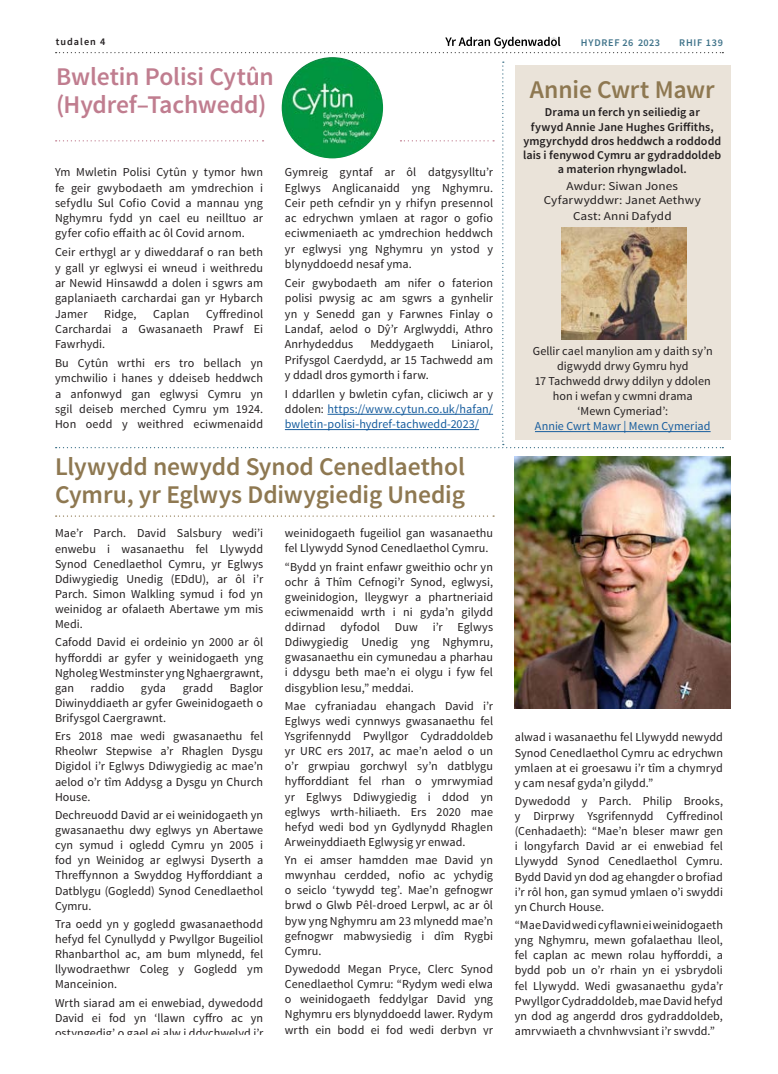
<style>
.page{position:relative;width:778px;height:1074px;background:#fff}
.page>*{position:absolute;margin:0;border:0;box-sizing:border-box;transform-origin:0 0}
.t1{font:600 25.5px/28px "Source Sans Pro";letter-spacing:-.005em;color:#8e7851}
.t2{font:600 25.5px/28px "Source Sans Pro";letter-spacing:-.005em;color:#c07d8f}
.t3{font:12.12px/15px "Source Sans Pro";letter-spacing:.005em;color:#231f20;text-align:justify}
.t4{font:12.12px/15.2px "Source Sans Pro";letter-spacing:.005em;color:#175d9e;text-align:justify}
.t5{font:600 12px/14px "Source Sans Pro";letter-spacing:.01em;color:#231f20;text-align:center}
.t6{font:12px/14px "Source Sans Pro";letter-spacing:.005em;color:#231f20;text-align:center;scale:1.1 1}
.t7{font:600 10.25px "Source Sans Pro";letter-spacing:.075em;color:#3e7289}
.t8{font:600 10.25px "Source Sans Pro";letter-spacing:.1em;color:#231f20}
.s1{color:#231f20}
.s2{color:#175d9e}
</style>
<div class="page">
<svg style="left:56px;top:515px;width:437px;height:1px"></svg>
<img style="left:514px;top:456px;width:216px;height:252px">
<div style="left:514px;top:66px;width:216px;height:374px;background:#eae3d9"></div>
<svg style="left:56px;top:37px;width:666px;height:16px"></svg>
<svg style="left:56px;top:62px;width:666px;height:386px"></svg>
<p class="t8" style="left:56px;top:35px;width:51px">tudalen 4</p>
<p class="t7" style="left:580px;top:38px;width:81px">HYDREF 26 2023</p>
<p class="t7" style="left:678px;top:38px;width:45px">RHIF 139</p>
<p class="t2" style="left:56px;top:64px;width:219px">Bwletin Polisi Cytûn (Hydref–Tachwedd)</p>
<p class="t3" style="left:55px;top:165px;width:209px">Ym Mwletin Polisi Cytûn y tymor hwn fe geir gwybodaeth am ymdrechion i sefydlu Sul Cofio Covid a mannau yng Nghymru fydd yn cael eu neilltuo ar gyfer cofio effaith ac ôl Covid arnom.</p>
<p class="t3" style="left:55px;top:246px;width:209px">Ceir erthygl ar y diweddaraf o ran beth y gall yr eglwysi ei wneud i weithredu ar Newid Hinsawdd a dolen i sgwrs am gaplaniaeth carchardai gan yr Hybarch Jamer</p>
<p class="t3" style="left:55px;top:307px;width:209px;text-indent:151px">Cyffredinol Carchardai a Gwasanaeth Prawf Ei Fawrhydi.</p>
<p class="t3" style="left:55px;top:356px;width:209px">Bu Cytûn wrthi ers tro bellach yn ymchwilio i hanes y ddeiseb heddwch a anfonwyd gan eglwysi Cymru yn sgil deiseb merched Cymru ym 1924.<br>Hon oedd y weithred eciwmenaidd</p>
<p class="t3" style="left:104px;top:307px;width:34px">Ridge,</p>
<p class="t3" style="left:153px;top:307px;width:38px">Caplan</p>
<p class="t3" style="left:285px;top:165px;width:209px">Gymreig gyntaf ar ôl datgysylltu’r Eglwys Anglicanaidd yng Nghymru.<br>Ceir peth cefndir yn y rhifyn presennol ac edrychwn ymlaen at ragor o gofio eciwmeniaeth ac ymdrechion heddwch yr eglwysi yng Nghymru yn ystod y blynyddoedd nesaf yma.</p>
<p class="t3" style="left:285px;top:276px;width:209px">Ceir gwybodaeth am nifer o faterion polisi pwysig ac am sgwrs a gynhelir yn y Senedd gan y Farwnes Finlay o Landaf, aelod o Dŷ’r Arglwyddi, Athro Anrhydeddus</p>
<p class="t3" style="left:285px;top:337px;width:209px;text-indent:166px">Liniarol, Prifysgol Caerdydd, ar 15 Tachwedd am y ddadl dros gymorth i farw.</p>
<p class="t4" style="left:285px;top:387px;width:209px"><span class="s1">I ddarllen y bwletin cyfan, cliciwch ar y ddolen:</span> https://www.cytun.co.uk/hafan/ bwletin-polisi-hydref-tachwedd-2023/</p>
<p class="t3" style="left:370px;top:337px;width:65px">Meddygaeth</p>
<p class="t1" style="left:55px;top:455px;width:411px">Llywydd newydd Synod Cenedlaethol<br>Cymru, yr Eglwys Ddiwygiedig Unedig</p>
<p class="t3" style="left:55px;top:527px;width:210px">Mae’r Parch. David Salsbury wedi’i enwebu i wasanaethu fel Llywydd Synod Cenedlaethol Cymru, yr Eglwys Ddiwygiedig Unedig (EDdU), ar ôl i’r Parch. Simon Walkling symud i fod yn weinidog ar ofalaeth Abertawe ym mis Medi.</p>
<p class="t3" style="left:55px;top:636px;width:209px">Cafodd David ei ordeinio yn 2000 ar ôl hyfforddi ar gyfer y weinidogaeth yng Ngholeg Westminster yng Nghaergrawnt, gan</p>
<p class="t3" style="left:285px;top:527px;width:209px">weinidogaeth fugeiliol gan wasanaethu fel Llywydd Synod Cenedlaethol Cymru.</p>
<p class="t3" style="left:285px;top:560px;width:209px">“Bydd yn fraint enfawr gweithio ochr yn ochr â Thîm Cefnogi’r Synod, eglwysi, gweinidogion, lleygwyr a phartneriaid eciwmenaidd wrth i ni gyda’n gilydd ddirnad dyfodol Duw i’r Eglwys Ddiwygiedig Unedig yng Nghymru, gwasanaethu ein cymunedau a pharhau i ddysgu beth mae’n ei olygu i fyw fel disgyblion Iesu,” meddai.</p>
<p class="t3" style="left:285px;top:699px;width:210px">Mae cyfraniadau ehangach David i’r Eglwys wedi cynnwys gwasanaethu fel Ysgrifennydd Pwyllgor Cydraddoldeb yr URC ers 2017, ac mae’n aelod o un o’r grwpiau gorchwyl sy’n datblygu hyfforddiant fel rhan o ymrwymiad yr Eglwys Ddiwygiedig i ddod yn eglwys wrth-hiliaeth. Ers 2020 mae hefyd wedi bod yn Gydlynydd Rhaglen Arweinyddiaeth Eglwysig yr enwad.</p>
<p class="t3" style="left:285px;top:853px;width:209px">Yn ei amser hamdden mae David yn mwynhau cerdded, nofio ac ychydig o seiclo ‘tywydd teg’. Mae’n gefnogwr brwd o Glwb Pêl-droed Lerpwl, ac ar ôl byw yng Nghymru am 23 mlynedd mae’n gefnogwr mabwysiedig i dîm Rygbi Cymru.</p>
<p class="t3" style="left:285px;top:962px;width:209px">Dywedodd Megan Pryce, Clerc Synod Cenedlaethol Cymru: “Rydym wedi elwa o weinidogaeth feddylgar David yng Nghymru ers blynyddoedd lawer. Rydym wrth ein bodd ei fod wedi derbyn yr</p>
<p class="t3" style="left:55px;top:681px;width:209px;text-indent:175px">Baglor Diwinyddiaeth ar gyfer Gweinidogaeth o Brifysgol Caergrawnt.</p>
<p class="t3" style="left:55px;top:729px;width:209px">Ers 2018 mae wedi gwasanaethu fel Rheolwr Stepwise a’r Rhaglen Dysgu Digidol i’r Eglwys Ddiwygiedig ac mae’n aelod o’r tîm Addysg a Dysgu yn Church House.</p>
<p class="t3" style="left:55px;top:808px;width:209px">Dechreuodd David ar ei weinidogaeth yn gwasanaethu dwy eglwys yn Abertawe cyn symud i ogledd Cymru yn 2005 i fod yn Weinidog ar eglwysi Dyserth a Threffynnon a Swyddog Hyfforddiant a Datblygu (Gogledd) Synod Cenedlaethol Cymru.</p>
<p class="t3" style="left:55px;top:917px;width:209px">Tra oedd yn y gogledd gwasanaethodd hefyd fel Cynullydd y Pwyllgor Bugeiliol Rhanbarthol ac, am bum mlynedd, fel llywodraethwr Coleg y Gogledd ym Manceinion.</p>
<p class="t3" style="left:55px;top:996px;width:210px">Wrth siarad am ei enwebiad, dywedodd David ei fod yn ‘llawn cyffro ac yn ostyngedig’ o gael ei alw i ddychwelyd i’r</p>
<p class="t3" style="left:91px;top:681px;width:35px">raddio</p>
<p class="t3" style="left:141px;top:681px;width:27px">gyda</p>
<p class="t3" style="left:183px;top:681px;width:32px">gradd</p>
<p class="t1" style="left:529px;top:77px;width:186px">Annie Cwrt Mawr</p>
<p class="t5" style="left:523px;top:106px;width:199px">Drama un ferch yn seiliedig ar<br>fywyd Annie Jane Hughes Griffiths, ymgyrchydd dros heddwch a roddodd lais i fenywod Cymru ar gydraddoldeb a materion rhyngwladol.</p>
<p class="t6" style="left:543px;top:180px;width:144px">Awdur: Siwan Jones<br>Cyfarwyddwr: Janet Aethwy</p>
<p class="t6" style="left:572px;top:209px;width:91px">Cast: Anni Dafydd</p>
<p class="t3" style="left:532px;top:344px;width:181px;text-align:center">Gellir cael manylion am y daith sy’n digwydd drwy Gymru hyd<br>17 Tachwedd drwy ddilyn y ddolen hon i wefan y cwmni drama<br>‘Mewn Cymeriad’:<br><span class="s2">Annie Cwrt Mawr | Mewn Cymeriad</span></p>
<p class="t3" style="left:514px;top:731px;width:209px">alwad i wasanaethu fel Llywydd newydd Synod Cenedlaethol Cymru ac edrychwn ymlaen at ei groesawu i’r tîm a chymryd y cam nesaf gyda’n gilydd.”</p>
<p class="t3" style="left:514px;top:794px;width:209px">Dywedodd y Parch. Philip Brooks, y Dirprwy Ysgrifennydd Cyffredinol (Cenhadaeth): “Mae’n bleser mawr gen i longyfarch David ar ei enwebiad fel Llywydd Synod Cenedlaethol Cymru.<br>Bydd David yn dod ag ehangder o brofiad i’r rôl hon, gan symud ymlaen o’i swyddi yn Church House.</p>
<p class="t3" style="left:514px;top:918px;width:210px">“Mae David wedi cyflawni ei weinidogaeth yng Nghymru, mewn gofalaethau lleol, fel caplan ac mewn rolau hyfforddi, a bydd pob un o’r rhain yn ei ysbrydoli fel Llywydd. Wedi gwasanaethu gyda’r Pwyllgor Cydraddoldeb, mae David hefyd yn dod ag angerdd dros gydraddoldeb, amrywiaeth a chynhwysiant i’r swydd.”</p>
</div>
